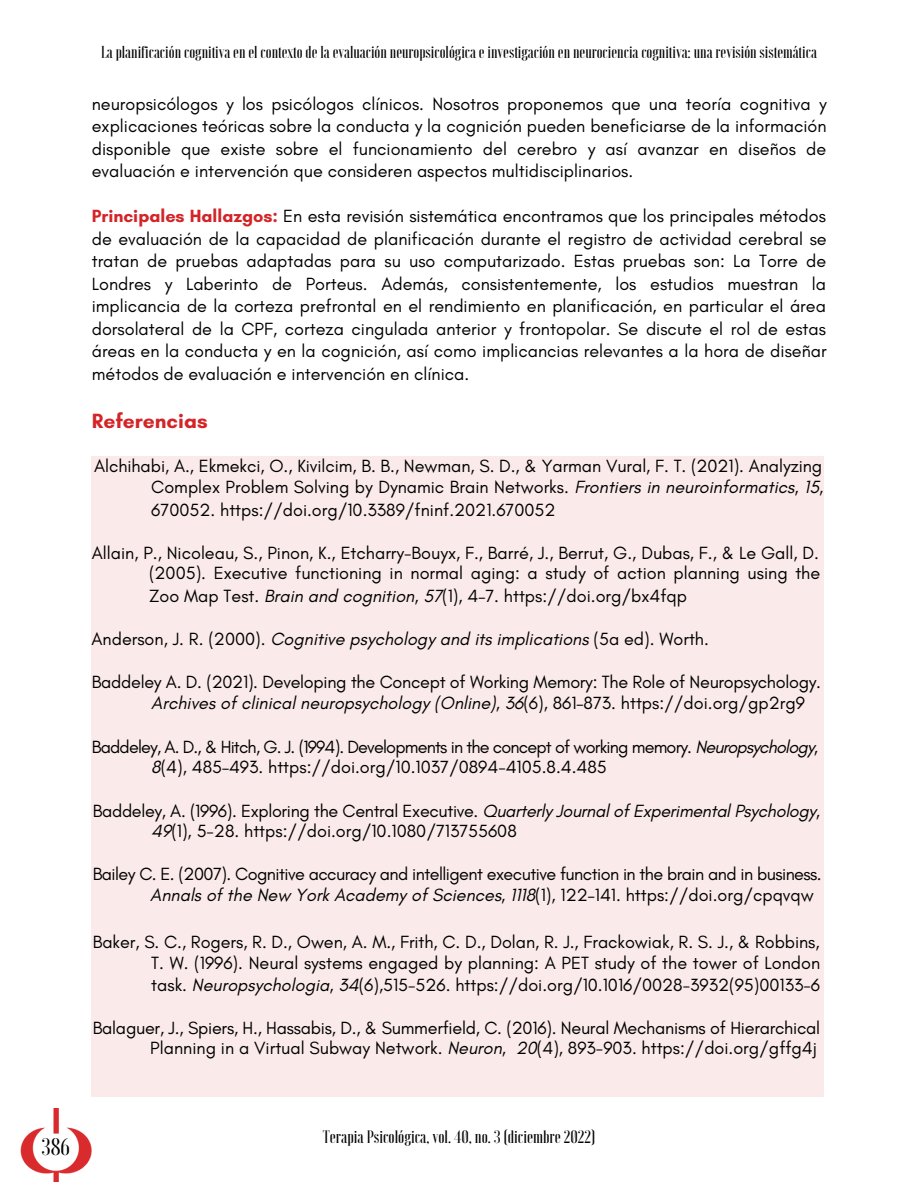
<style>
.page{position:relative;width:918px;height:1188px;background:#fff}
.page>*{position:absolute;margin:0;border:0;box-sizing:border-box;transform-origin:0 0}
.t1{font:500 24px "Voga";color:#000}
.t2{font:700 21px "Glacial Indifference";color:#d32428}
.t3{font:18px/22.5px "Glacial Indifference";color:#000;text-align:right}
.t4{font:18px/20.7px "Glacial Indifference";letter-spacing:-.03em;color:#000}
.t5{font:italic 18px "Glacial Indifference";color:#000}
.t6{font:18px/20.2px "Glacial Indifference";letter-spacing:-.02em;color:#000}
.t7{font:18px "Glacial Indifference";letter-spacing:-.045em;color:#000}
.t8{font:500 18px "Voga";color:#000}
.t9{font:500 17.25px "Voga";color:#000}
.s1{font-weight:700;color:#d32428}
.s2{font-style:italic}
.s3{font-style:normal}
</style>
<div class="page">
<img style="left:21px;top:1108px;width:70px;height:73px">
<div style="left:91px;top:456px;width:733px;height:640px;background:#faeaea"></div>
<p class="t9" style="left:101px;top:44px;width:717px">La planificación cognitiva en el contexto de la evaluación neuropsicológica e investigación en neurociencia cognitiva: una revisión sistemática</p>
<p class="t3" style="left:92px;top:92px;width:736px;text-align:justify">neuropsicólogos y los psicólogos clínicos. Nosotros proponemos que una teoría cognitiva y explicaciones teóricas sobre la conducta y la cognición pueden beneficiarse de la información disponible que existe sobre el funcionamiento del cerebro y así avanzar en diseños de evaluación e intervención que consideren aspectos multidisciplinarios.</p>
<p class="t3" style="left:92px;top:205px;width:736px;text-align:justify"><span class="s1">Principales Hallazgos:</span> En esta revisión sistemática encontramos que los principales métodos de evaluación de la capacidad de planificación durante el registro de actividad cerebral se tratan de pruebas adaptadas para su uso computarizado. Estas pruebas son: La Torre de Londres y Laberinto de Porteus. Además, consistentemente, los estudios muestran la implicancia de la corteza prefrontal en el rendimiento en planificación, en particular el área dorsolateral de la CPF, corteza cingulada anterior y frontopolar. Se discute el rol de estas áreas en la conducta y en la cognición, así como implicancias relevantes a la hora de diseñar métodos de evaluación e intervención en clínica.</p>
<p class="t2" style="left:92px;top:408px;width:117px">Referencias</p>
<p class="t3" style="left:94px;top:456px;width:731px;line-height:20.7px">Alchihabi, A., Ekmekci, O., Kivilcim, B. B., Newman, S. D., &amp; Yarman Vural, F. T. (2021). Analyzing<br>Complex Problem Solving by Dynamic Brain Networks. <span class="s2">Frontiers in neuroinformatics, 15,</span></p>
<p class="t3" style="left:151px;top:498px;width:406px">670052. https://doi.org/10.3389/fninf.2021.670052</p>
<p class="t3" style="left:92px;top:542px;width:730px;line-height:20.7px">Allain, P., Nicoleau, S., Pinon, K., Etcharry-Bouyx, F., Barré, J., Berrut, G., Dubas, F., &amp; Le Gall, D. (2005). Executive functioning in normal aging: a study of action planning using the</p>
<p class="t3" style="left:149px;top:584px;width:540px">Zoo Map Test. <span class="s2">Brain and cognition, 57</span>(1), 4–7. https://doi.org/bx4fqp</p>
<p class="t5" style="left:91px;top:628px;width:619px"><span class="s3">Anderson, J. R. (2000).</span> Cognitive psychology and its implications <span class="s3">(5a ed). Worth.</span></p>
<p class="t3" style="left:92px;top:671px;width:731px">Baddeley A. D. (2021). Developing the Concept of Working Memory: The Role of Neuropsychology.</p>
<p class="t5" style="left:151px;top:692px;width:655px">Archives of clinical neuropsychology (Online), 36<span class="s3">(6), 861–873. https://doi.org/gp2rg9</span></p>
<p class="t7" style="left:92px;top:736px;width:728px">Baddeley, A. D., &amp; Hitch, G. J. (1994). Developments in the concept of working memory. <span class="s2">Neuropsychology</span>,</p>
<p class="t3" style="left:151px;top:756px;width:457px"><span class="s2">8</span>(4), 485–493. https://doi.org/10.1037/0894-4105.8.4.485</p>
<p class="t6" style="left:151px;top:800px;width:670px;text-indent:-59px">Baddeley, A. (1996). Exploring the Central Executive. <span class="s2">Quarterly Journal of Experimental Psychology,<br>49</span>(1), 5-28. https://doi.org/10.1080/713755608</p>
<p class="t4" style="left:150px;top:863px;width:673px;text-indent:-58px">Bailey C. E. (2007). Cognitive accuracy and intelligent executive function in the brain and in business.<br><span class="s2">Annals of the New York Academy of Sciences, 1118</span>(1), 122–141. https://doi.org/cpqvqw</p>
<p class="t3" style="left:93px;top:931px;width:729px;line-height:20.7px">Baker, S. C., Rogers, R. D., Owen, A. M., Frith, C. D., Dolan, R. J., Frackowiak, R. S. J., &amp; Robbins,<br>T. W. (1996). Neural systems engaged by planning: A PET study of the tower of London</p>
<p class="t3" style="left:151px;top:973px;width:670px">task. <span class="s2">Neuropsychologia, 34</span>(6),515-526. https://doi.org/10.1016/0028-3932(95)00133-6</p>
<p class="t3" style="left:93px;top:1017px;width:729px;line-height:20.7px">Balaguer, J., Spiers, H., Hassabis, D., &amp; Summerfield, C. (2016). Neural Mechanisms of Hierarchical<br>Planning in a Virtual Subway Network. <span class="s2">Neuron, 20</span>(4), 893-903. https://doi.org/gffg4j</p>
<h1 class="t1" style="left:42px;top:1135px;width:30px">386</h1>
<p class="t8" style="left:323px;top:1128px;width:274px">Terapia Psicológica, vol. 40, no. 3 (diciembre 2022)</p>
</div>
